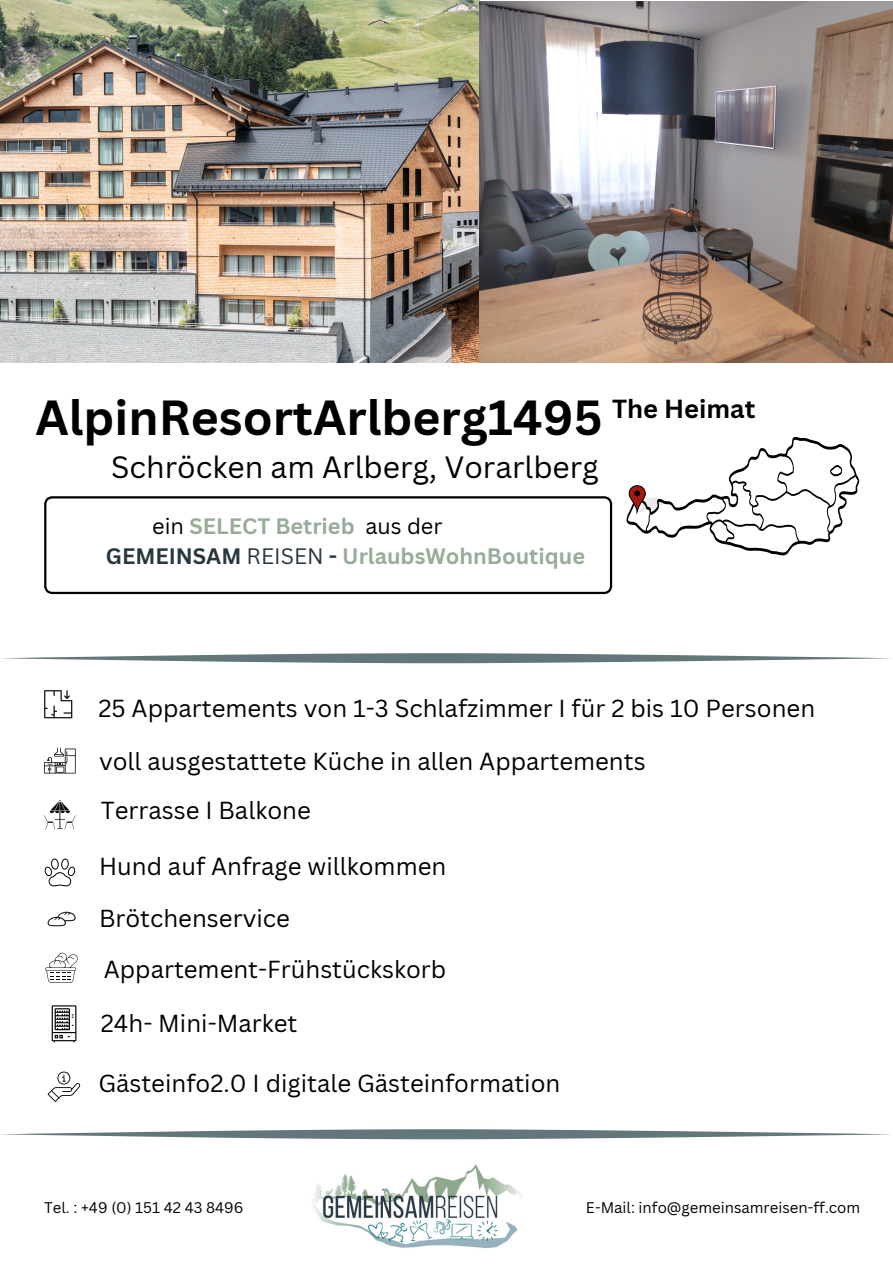
<style>
.page{position:relative;width:893px;height:1264px;background:#fff}
.page>*{position:absolute;margin:0;border:0;box-sizing:border-box;transform-origin:0 0}
.t1{font:700 48px "Canva Sans";color:#000}
.t2{font:30px "Canva Sans";color:#000}
.t3{font:700 25.5px "Canva Sans";color:#000}
.t4{font:24px "Canva Sans";color:#000}
.t5{font:700 21.75px "Canva Sans";color:#98ac97}
.t6{font:15px "Canva Sans";color:#000}
.s1{font-weight:400;color:#000}
.s2{color:#2b373f}
.s3{font-weight:400;color:#2b373f}
</style>
<div class="page">
<svg style="left:44px;top:800px;width:32px;height:29px"></svg>
<svg style="left:44px;top:747px;width:32px;height:26px"></svg>
<svg style="left:44px;top:690px;width:28px;height:28px"></svg>
<img style="left:313px;top:1139px;width:208px;height:110px">
<svg style="left:626px;top:437px;width:234px;height:118px"></svg>
<svg style="left:44px;top:858px;width:32px;height:28px"></svg>
<svg style="left:48px;top:911px;width:28px;height:15px"></svg>
<svg style="left:52px;top:1005px;width:24px;height:37px"></svg>
<svg style="left:48px;top:1071px;width:32px;height:30px"></svg>
<svg style="left:2px;top:653px;width:889px;height:10px"></svg>
<svg style="left:2px;top:1129px;width:889px;height:10px"></svg>
<svg style="left:44px;top:496px;width:568px;height:98px"></svg>
<svg style="left:45px;top:952px;width:33px;height:30px"></svg>
<img style="left:0;top:0;width:479px;height:363px">
<img style="left:479px;top:2px;width:413px;height:360px">
<p class="t1" style="left:35px;top:383px;width:568px">AlpinResortArlberg1495</p>
<p class="t2" style="left:111px;top:446px;width:489px">Schröcken am Arlberg, Vorarlberg</p>
<p class="t5" style="left:152px;top:511px;width:292px"><span class="s1">ein</span> SELECT Betrieb <span class="s1">aus der</span></p>
<p class="t5" style="left:106px;top:540px;width:481px"><span class="s2">GEMEINSAM</span> <span class="s3">REISEN</span> <span class="s2">-</span> UrlaubsWohnBoutique</p>
<p class="t3" style="left:612px;top:391px;width:145px">The Heimat</p>
<p class="t4" style="left:98px;top:691px;width:718px">25 Appartements von 1-3 Schlafzimmer I für 2 bis 10 Personen</p>
<p class="t4" style="left:99px;top:744px;width:548px">voll ausgestattete Küche in allen Appartements</p>
<p class="t4" style="left:101px;top:793px;width:211px">Terrasse I Balkone</p>
<p class="t4" style="left:99px;top:849px;width:349px">Hund auf Anfrage willkommen</p>
<p class="t4" style="left:99px;top:901px;width:192px">Brötchenservice</p>
<p class="t4" style="left:104px;top:952px;width:344px">Appartement-Frühstückskorb</p>
<p class="t4" style="left:101px;top:1006px;width:198px">24h- Mini-Market</p>
<p class="t4" style="left:98px;top:1065px;width:463px">Gästeinfo2.0 I digitale Gästeinformation</p>
<p class="t6" style="left:44px;top:1196px;width:201px">Tel. : +49 (0) 151 42 43 8496</p>
<p class="t6" style="left:586px;top:1196px;width:276px">E-Mail: info@gemeinsamreisen-ff.com</p>
</div>
